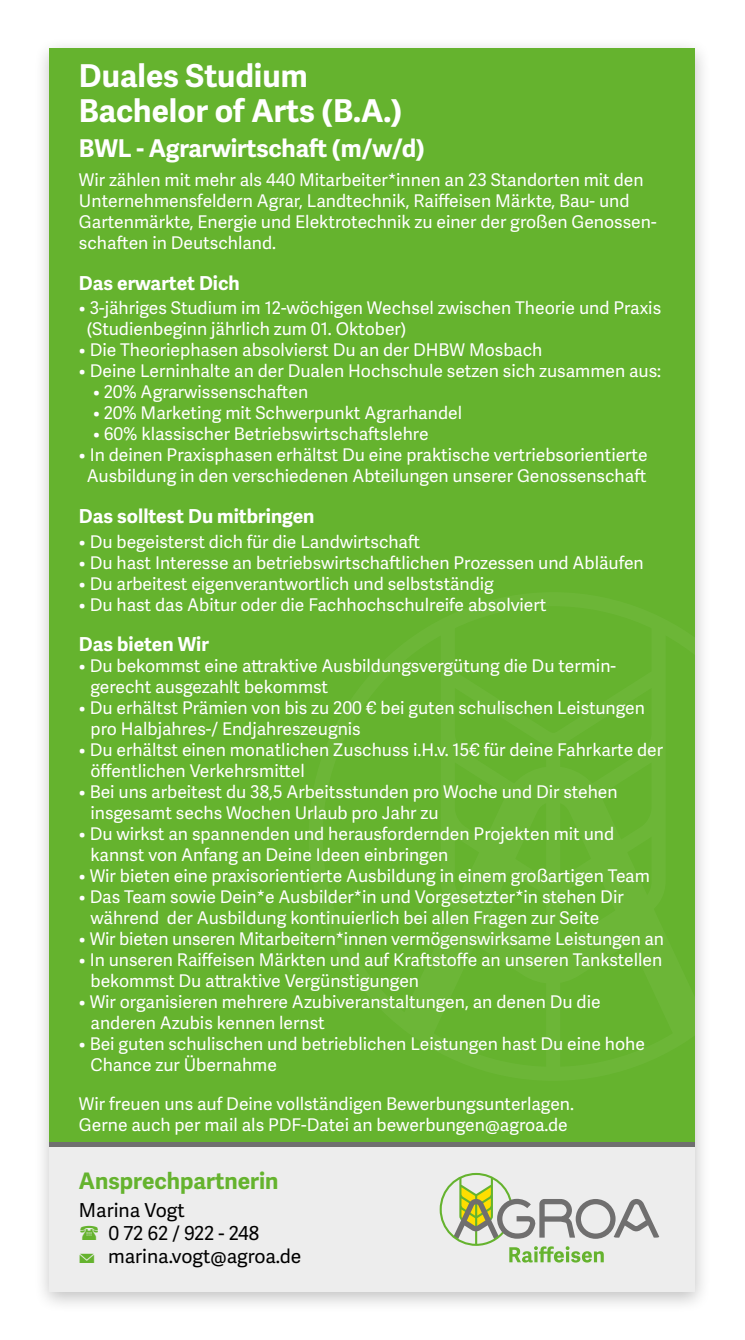
<style>
.page{position:relative;width:745px;height:1340px;background:#fff}
.page>*{position:absolute;margin:0;border:0;box-sizing:border-box;transform-origin:0 0}
.t1{font:700 31.5px "Adelle Sans";color:#fff}
.t2{font:700 24.5px "Adelle Sans";letter-spacing:-.01em;color:#fff}
.t3{font:700 22.75px "Adelle Sans";color:#65b32e}
.t4{font:700 19.25px "Adelle Sans";color:#fff}
.t5{font:19.25px "Adelle Sans";color:#000}
.t6{font:17.5px/21px "Adelle Sans";color:#fff}
.s1{color:#65b32e}
</style>
<div class="page">
<div style="left:33px;top:37px;width:678px;height:1276px;background:#000;opacity:.25"></div>
<div style="left:50px;top:48px;width:644px;height:1243px;background:#ededed"></div>
<div style="left:50px;top:48px;width:644px;height:1096px;background:#65b32e"></div>
<svg style="left:439px;top:1172px;width:220px;height:90px"></svg>
<hr style="left:50px;top:1142px;width:644px;height:4px;background:#706f6f">
<p class="t1" style="left:79px;top:57px;width:230px">Duales Studium</p>
<p class="t1" style="left:79px;top:92px;width:325px">Bachelor of Arts (B.A.)</p>
<p class="t2" style="left:79px;top:133px;width:347px">BWL - Agrarwirtschaft (m/w/d)</p>
<p class="t6" style="left:79px;top:170px;width:578px">Wir zählen mit mehr als 440 Mitarbeiter*innen an 23 Standorten mit den Unternehmensfeldern Agrar, Landtechnik, Raiffeisen Märkte, Bau- und Gartenmärkte, Energie und Elektrotechnik zu einer der großen Genossen&shy;schaften in Deutschland.</p>
<p class="t4" style="left:79px;top:271px;width:162px">Das erwartet Dich</p>
<p class="t6" style="left:79px;top:298px;width:583px">• 3-jähriges Studium im 12-wöchigen Wechsel zwischen Theorie und Praxis</p>
<p class="t6" style="left:87px;top:319px;width:321px">(Studienbeginn jährlich zum 01. Oktober)</p>
<p class="t6" style="left:79px;top:340px;width:464px">• Die Theoriephasen absolvierst Du an der DHBW Mosbach</p>
<p class="t6" style="left:79px;top:361px;width:583px">• Deine Lerninhalte an der Dualen Hochschule setzen sich zusammen aus:</p>
<p class="t6" style="left:93px;top:382px;width:216px">• 20% Agrarwissenschaften</p>
<p class="t6" style="left:93px;top:403px;width:370px">• 20% Marketing mit Schwerpunkt Agrarhandel</p>
<p class="t6" style="left:93px;top:424px;width:337px">• 60% klassischer Betriebswirtschaftslehre</p>
<p class="t6" style="left:79px;top:445px;width:570px">• In deinen Praxisphasen erhältst Du eine praktische vertriebsorientierte</p>
<p class="t6" style="left:87px;top:466px;width:560px">Ausbildung in den verschiedenen Abteilungen unserer Genossenschaft</p>
<p class="t4" style="left:79px;top:504px;width:237px">Das solltest Du mitbringen</p>
<p class="t6" style="left:79px;top:531px;width:342px">• Du begeisterst dich für die Landwirtschaft</p>
<p class="t6" style="left:79px;top:552px;width:566px">• Du hast Interesse an betriebswirtschaftlichen Prozessen und Abläufen</p>
<p class="t6" style="left:79px;top:573px;width:416px">• Du arbeitest eigenverantwortlich und selbstständig</p>
<p class="t6" style="left:79px;top:594px;width:469px">• Du hast das Abitur oder die Fachhochschulreife absolviert</p>
<p class="t4" style="left:79px;top:632px;width:131px">Das bieten Wir</p>
<p class="t6" style="left:79px;top:656px;width:538px">• Du bekommst eine attraktive Ausbildungsvergütung die Du termin-</p>
<p class="t6" style="left:90px;top:677px;width:239px">gerecht ausgezahlt bekommst</p>
<p class="t6" style="left:79px;top:698px;width:567px">• Du erhältst Prämien von bis zu 200 € bei guten schulischen Leistungen</p>
<p class="t6" style="left:90px;top:719px;width:271px">pro Halbjahres-/ Endjahreszeugnis</p>
<p class="t6" style="left:79px;top:740px;width:585px">• Du erhältst einen monatlichen Zuschuss i.H.v. 15€ für deine Fahrkarte der</p>
<p class="t6" style="left:90px;top:761px;width:215px">öffentlichen Verkehrsmittel</p>
<p class="t6" style="left:79px;top:782px;width:540px">• Bei uns arbeitest du 38,5 Arbeitsstunden pro Woche und Dir stehen</p>
<p class="t6" style="left:90px;top:803px;width:349px">insgesamt sechs Wochen Urlaub pro Jahr zu</p>
<p class="t6" style="left:79px;top:824px;width:536px">• Du wirkst an spannenden und herausfordernden Projekten mit und</p>
<p class="t6" style="left:90px;top:845px;width:359px">kannst von Anfang an Deine Ideen einbringen</p>
<p class="t6" style="left:79px;top:866px;width:572px">• Wir bieten eine praxisorientierte Ausbildung in einem großartigen Team</p>
<p class="t6" style="left:79px;top:887px;width:546px">• Das Team sowie Dein*e Ausbilder*in und Vorgesetzter*in stehen Dir</p>
<p class="t6" style="left:90px;top:908px;width:510px">während der Ausbildung kontinuierlich bei allen Fragen zur Seite</p>
<p class="t6" style="left:79px;top:929px;width:586px">• Wir bieten unseren Mitarbeitern*innen vermögenswirksame Leistungen an</p>
<p class="t6" style="left:79px;top:950px;width:584px">• In unseren Raiffeisen Märkten und auf Kraftstoffe an unseren Tankstellen</p>
<p class="t6" style="left:90px;top:971px;width:330px">bekommst Du attraktive Vergünstigungen</p>
<p class="t6" style="left:79px;top:992px;width:523px">• Wir organisieren mehrere Azubiveranstaltungen, an denen Du die</p>
<p class="t6" style="left:90px;top:1013px;width:235px">anderen Azubis kennen lernst</p>
<p class="t6" style="left:79px;top:1034px;width:567px">• Bei guten schulischen und betrieblichen Leistungen hast Du eine hohe</p>
<p class="t6" style="left:90px;top:1055px;width:188px">Chance zur Übernahme</p>
<p class="t6" style="left:79px;top:1093px;width:496px">Wir freuen uns auf Deine vollständigen Bewerbungsunterlagen.</p>
<p class="t6" style="left:79px;top:1114px;width:490px">Gerne auch per mail als PDF-Datei an bewerbungen@agroa.de</p>
<p class="t3" style="left:79px;top:1167px;width:201px">Ansprechpartnerin</p>
<p class="t5" style="left:79px;top:1198px;width:107px">Marina Vogt</p>
<p class="t5" style="left:108px;top:1222px;width:152px">0 72 62 / 922 - 248</p>
<p class="t5" style="left:79px;top:1245px;width:224px"><span class="s1">p</span> marina.vogt@agroa.de</p>
</div>
